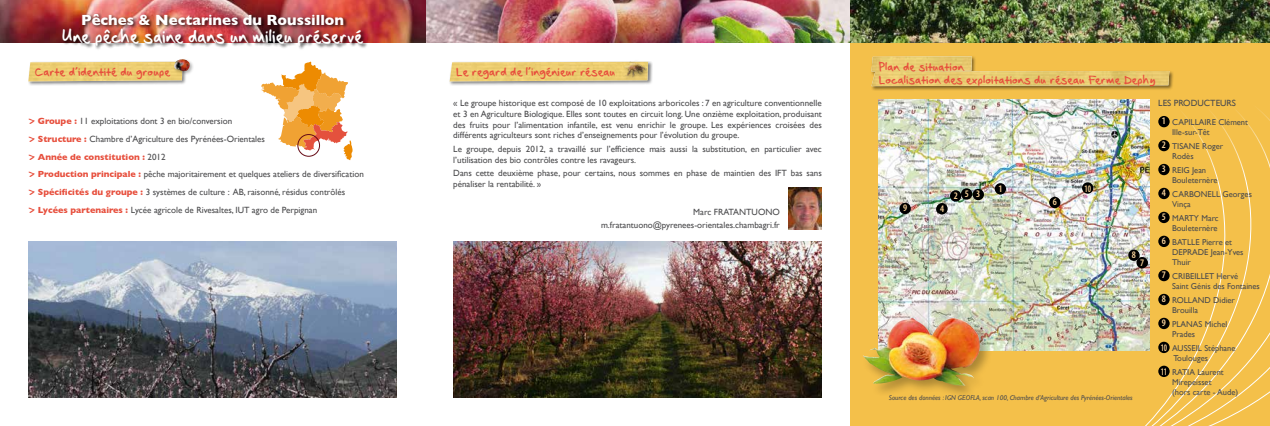
<style>
.page{position:relative;width:1270px;height:426px;background:#fff}
.page>*{position:absolute;margin:0;border:0;box-sizing:border-box;transform-origin:0 0}
.t1{font:17px "Seans Other Hand";color:#fff;scale:.95 1}
.t2{font:700 15px "Gill Sans";color:#fff}
.t3{font:11px "Seans Other Hand";color:#e74f3d}
.t4{font:600 condensed 10px "Myriad Pro";color:#fdd69c}
.t5{font:600 condensed 10px "Myriad Pro";color:#fdd69c;scale:.8 1}
.t6{font:9px/17.7px "Gill Sans";color:#4b4b4d}
.t7{font:8.5px/10.2px "Gill Sans";color:#4b4b4d}
.t8{font:italic 7px "Gill Sans";color:#4b4b4d}
.s1{font-family:"Seans Other Hand";font-size:10px;color:#e74f3d}
.s2{font-weight:700;color:#e74f3d}
.s3{font-family:"Myriad Pro";font-weight:600;font-stretch:condensed;font-size:10px;color:#fdd69c}
</style>
<div class="page">
<img style="left:0;top:0;width:850px;height:43px">
<img style="left:850px;top:0;width:420px;height:425px">
<div style="left:1089px;top:63px;width:161px;height:362px;background:#f4c04a"></div>
<svg style="left:1136px;top:72px;width:134px;height:353px"></svg>
<div style="left:1138px;top:83px;width:132px;height:342px;background:#f4c04a"></div>
<div style="left:1141px;top:98px;width:129px;height:327px;background:#f4c04a"></div>
<svg style="left:1144px;top:117px;width:126px;height:308px;background:#f3c150"></svg>
<img style="left:454px;top:241px;width:368px;height:156px">
<img style="left:788px;top:187px;width:34px;height:42px">
<img style="left:28px;top:241px;width:369px;height:156px">
<svg style="left:261px;top:62px;width:92px;height:98px"></svg>
<div style="left:297px;top:134px;width:23px;height:22px;border:1px solid #660a15;border-radius:50%"></div>
<img style="left:879px;top:99px;width:270px;height:251px">
<div style="left:28px;top:61px;width:159px;height:25px;background:#000;opacity:.5"></div>
<img style="left:28px;top:62px;width:154px;height:19px">
<div style="left:449px;top:61px;width:204px;height:25px;background:#000;opacity:.5"></div>
<img style="left:450px;top:62px;width:169px;height:19px">
<div style="left:62px;top:13px;width:306px;height:37px;background:#000;opacity:.75"></div>
<div style="left:871px;top:55px;width:303px;height:36px;background:#000;opacity:.5"></div>
<img style="left:871px;top:56px;width:298px;height:30px">
<div style="left:861px;top:314px;width:132px;height:84px;background:#000;opacity:.3"></div>
<img style="left:863px;top:317px;width:118px;height:68px">
<div style="left:995px;top:183px;width:11px;height:11px;background:#000;border-radius:50%"></div>
<div style="left:1049px;top:196px;width:11px;height:12px;background:#000;border-radius:50%"></div>
<div style="left:1136px;top:257px;width:12px;height:11px;background:#000;border-radius:50%"></div>
<div style="left:973px;top:189px;width:11px;height:11px;background:#000;border-radius:50%"></div>
<div style="left:961px;top:188px;width:11px;height:11px;background:#000;border-radius:50%"></div>
<div style="left:1082px;top:182px;width:11px;height:11px;background:#000;border-radius:50%"></div>
<svg style="left:899px;top:202px;width:12px;height:12px"></svg>
<div style="left:1128px;top:249px;width:12px;height:11px;background:#000;border-radius:50%"></div>
<div style="left:936px;top:203px;width:12px;height:11px;background:#000;border-radius:50%"></div>
<div style="left:950px;top:190px;width:11px;height:11px;background:#000;border-radius:50%"></div>
<div style="left:173px;top:58px;width:21px;height:18px;background:#000;opacity:.3"></div>
<img style="left:173px;top:59px;width:17px;height:12px">
<div style="left:622px;top:62px;width:28px;height:21px;background:#000;opacity:.3"></div>
<img style="left:619px;top:61px;width:30px;height:22px">
<div style="left:1158px;top:116px;width:12px;height:11px;background:#000;border-radius:50%"></div>
<div style="left:1158px;top:140px;width:12px;height:11px;background:#000;border-radius:50%"></div>
<div style="left:1158px;top:164px;width:12px;height:11px;background:#000;border-radius:50%"></div>
<svg style="left:1158px;top:187px;width:12px;height:12px"></svg>
<div style="left:1158px;top:211px;width:12px;height:12px;background:#000;border-radius:50%"></div>
<div style="left:1158px;top:235px;width:12px;height:12px;background:#000;border-radius:50%"></div>
<svg style="left:1158px;top:269px;width:12px;height:12px"></svg>
<svg style="left:1158px;top:293px;width:12px;height:12px"></svg>
<svg style="left:1158px;top:317px;width:12px;height:12px"></svg>
<div style="left:1158px;top:341px;width:12px;height:11px;background:#000;border-radius:50%"></div>
<div style="left:1158px;top:365px;width:12px;height:11px;background:#000;border-radius:50%"></div>
<h2 class="t2" style="left:81px;top:7px;width:264px">Pêches &amp; Nectarines du Roussillon</h2>
<h1 class="t1" style="left:62px;top:24px;width:318px">Une pêche saine dans un milieu préservé</h1>
<p class="t3" style="left:35px;top:64px;width:137px">Carte d’identité du groupe</p>
<p class="t3" style="left:456px;top:64px;width:161px">Le regard de l’ingénieur réseau</p>
<p class="t6" style="left:28px;top:112px;width:337px"><span class="s1">&gt;</span> <span class="s2">Groupe :</span> 11 exploitations dont 3 en bio/conversion<br><span class="s1">&gt;</span> <span class="s2">Structure :</span> Chambre d’Agriculture des Pyrénées-Orientales<br><span class="s1">&gt;</span> <span class="s2">Année de constitution :</span> 2012<br><span class="s1">&gt;</span> <span class="s2">Production principale :</span> pêche majoritairement et quelques ateliers de diversification <span class="s1">&gt;</span> <span class="s2">Spécificités du groupe :</span> 3 systèmes de culture : AB, raisonné, résidus contrôlés<br><span class="s1">&gt;</span> <span class="s2">Lycées partenaires :</span> Lycée agricole de Rivesaltes, IUT agro de Perpignan</p>
<p class="t6" style="left:453px;top:97px;width:370px;line-height:10.8px;text-align:justify">« Le groupe historique est composé de 10 exploitations arboricoles : 7 en agriculture conventionnelle et 3 en Agriculture Biologique. Elles sont toutes en circuit long. Une onzième exploitation, produisant des fruits pour l’alimentation infantile, est venu enrichir le groupe. Les expériences croisées des différents agriculteurs sont riches d’enseignements pour l’évolution du groupe.</p>
<p class="t6" style="left:453px;top:143px;width:370px;line-height:10.8px">Le groupe, depuis 2012, a travaillé sur l’efficience mais aussi la substitution, en particulier avec l’utilisation des bio contrôles contre les ravageurs.</p>
<p class="t6" style="left:453px;top:168px;width:370px;line-height:10.8px">Dans cette deuxième phase, pour certains, nous sommes en phase de maintien des IFT bas sans pénaliser la rentabilité. »</p>
<p class="t6" style="left:601px;top:204px;width:180px;line-height:13.6px;text-align:right">Marc FRATANTUONO m.fratantuono@pyrenees-orientales.chambagri.fr</p>
<p class="t3" style="left:879px;top:58px;width:87px">Plan de situation</p>
<p class="t3" style="left:879px;top:72px;width:278px">Localisation des exploitations du réseau Ferme Dephy</p>
<p class="t4" style="left:903px;top:201px;width:6px">9</p>
<p class="t4" style="left:940px;top:202px;width:6px">4</p>
<p class="t4" style="left:965px;top:187px;width:17px">5 3</p>
<p class="t4" style="left:954px;top:189px;width:6px">2</p>
<p class="t4" style="left:998px;top:182px;width:6px">1</p>
<p class="t4" style="left:1053px;top:195px;width:6px">6</p>
<p class="t5" style="left:1084px;top:182px;width:10px">10</p>
<p class="t4" style="left:1132px;top:248px;width:6px">8</p>
<p class="t4" style="left:1140px;top:256px;width:6px">7</p>
<p class="t8" style="left:889px;top:393px;width:245px">Source des données : IGN GEOFLA, scan 100, Chambre d’Agriculture des Pyrénées-Orientales</p>
<p class="t6" style="left:1158px;top:93px;width:79px">LES PRODUCTEURS</p>
<p class="t7" style="left:1172px;top:117px;width:77px;text-indent:-10px"><span class="s3">1</span> CAPILLAIRE Clément<br>Ille-sur-Têt</p>
<p class="t7" style="left:1172px;top:141px;width:52px;text-indent:-10px"><span class="s3">2</span> TISANE Roger<br>Rodès</p>
<p class="t7" style="left:1172px;top:165px;width:47px;text-indent:-10px"><span class="s3">3</span> REIG Jean<br>Bouleternère</p>
<p class="t7" style="left:1172px;top:188px;width:81px;text-indent:-10px"><span class="s3">4</span> CARBONELL Georges<br>Vinça</p>
<p class="t7" style="left:1162px;top:212px;width:58px;text-align:right"><span class="s3">5</span> MARTY Marc<br>Bouleternère</p>
<p class="t7" style="left:1172px;top:236px;width:73px;text-indent:-10px"><span class="s3">6</span> BATLLE Pierre et<br>DEPRADE Jean-Yves<br>Thuir</p>
<p class="t7" style="left:1172px;top:270px;width:89px;text-indent:-10px"><span class="s3">7</span> CRIBEILLET Hervé<br>Saint Génis des Fontaines</p>
<p class="t7" style="left:1172px;top:294px;width:64px;text-indent:-10px"><span class="s3">8</span> ROLLAND Didier<br>Brouilla</p>
<p class="t7" style="left:1172px;top:318px;width:57px;text-indent:-10px"><span class="s3">9</span> PLANAS Michel<br>Prades</p>
<p class="t7" style="left:1173px;top:342px;width:64px;text-indent:-13px"><span class="s3">10</span> AUSSEIL Stéphane<br>Toulouges</p>
<p class="t7" style="left:1172px;top:366px;width:68px;text-indent:-11px"><span class="s3">11</span> RATIA Laurent<br>Mirepeisset<br>(hors carte - Aude)</p>
</div>
